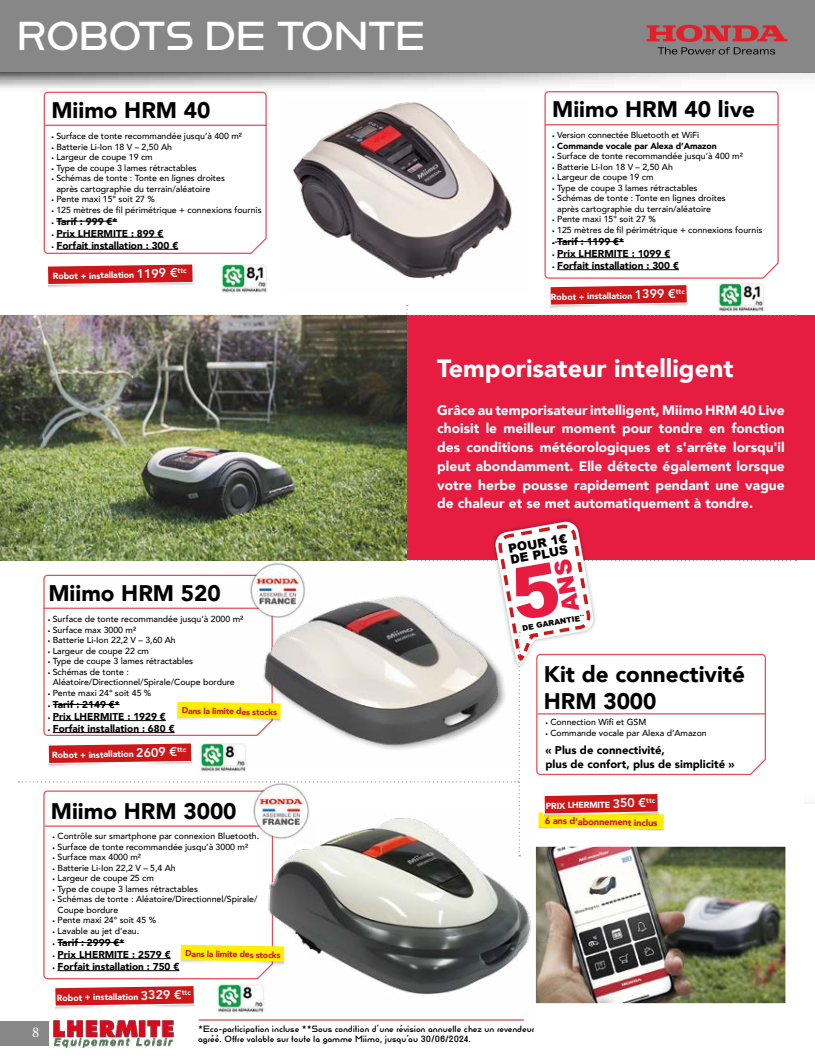
<style>
.page{position:relative;width:815px;height:1063px;background:#fff}
.page>*{position:absolute;margin:0;border:0;box-sizing:border-box;transform-origin:0 0}
.t1{font:38.75px "Reross Quadratic";color:#fff}
.t2{font:900 25px "Avenir";color:#fff}
.t3{font:900 22.5px/27px "Avenir";color:#000}
.t4{font:15px "Minion Pro";color:#fff}
.t5{font:900 13.75px/18.8px "Avenir";color:#fff;text-align:justify}
.t6{font:900 12.25px/11.4px "Arial";color:#000}
.t7{font:900 11.25px/13.5px "Avenir";color:#000}
.t8{font:900 10px "Avenir";color:#000}
.t9{font:900 9.38px "Avenir";color:#cd1719}
.t10{font:500 8.75px/10.5px "Avenir";color:#000}
.t11{font:8.75px/10.5px "Reross Quadratic";color:#000}
.t12{font:900 8.75px "Avenir";color:#fff}
.t13{font:900 8.75px "Avenir";letter-spacing:-.01em;color:#000}
.t14{font:900 8.62px "Avenir";color:#cd1719}
.t15{font:900 7.62px "Arial";color:#000}
.s1{font-size:5px}
.s2{font-weight:500;font-size:5px}
.s3{font-weight:800;font-size:12.5px}
</style>
<div class="page">
<img style="left:0;top:73px;width:815px;height:15px">
<div style="left:0;top:1021px;width:49px;height:25px;background:#878787"></div>
<div style="left:0;top:0;width:815px;height:73px;background:#878787"></div>
<img style="left:54px;top:1020px;width:120px;height:27px">
<div style="left:407px;top:315px;width:408px;height:245px;background:#e61d40"></div>
<svg style="left:544px;top:91px;width:235px;height:171px"></svg>
<hr style="left:557px;top:257px;width:113px;height:1px;background:#000">
<hr style="left:557px;top:241px;width:67px;height:1px;background:#000">
<hr style="left:545px;top:124px;width:233px;height:1px;background:#e94c56">
<img style="left:293px;top:102px;width:221px;height:160px">
<svg style="left:647px;top:25px;width:140px;height:30px"></svg>
<hr style="left:199px;top:1020px;width:325px;height:1px;background:#cd1719">
<img style="left:0;top:315px;width:18px;height:245px">
<svg style="left:43px;top:91px;width:224px;height:163px"></svg>
<hr style="left:56px;top:237px;width:108px;height:1px;background:#000">
<hr style="left:57px;top:249px;width:121px;height:1px;background:#000">
<hr style="left:57px;top:221px;width:60px;height:1px;background:#000">
<hr style="left:44px;top:125px;width:223px;height:1px;background:#e94c56">
<svg style="left:43px;top:856px;width:222px;height:124px"></svg>
<hr style="left:58px;top:958px;width:113px;height:1px;background:#000">
<hr style="left:58px;top:970px;width:121px;height:1px;background:#000">
<hr style="left:58px;top:942px;width:66px;height:1px;background:#000">
<svg style="left:55px;top:986px;width:139px;height:18px;background:#d02729"></svg>
<img style="left:55px;top:1004px;width:140px;height:5px">
<img style="left:217px;top:985px;width:48px;height:29px">
<img style="left:536px;top:856px;width:249px;height:147px">
<div style="left:533px;top:844px;width:255px;height:162px;border:2px solid #fff"></div>
<img style="left:265px;top:856px;width:267px;height:165px">
<div style="left:181px;top:945px;width:103px;height:15px;background:#fe0"></div>
<img style="left:181px;top:960px;width:103px;height:7px">
<img style="left:18px;top:262px;width:778px;height:594px">
<h1 class="t1" style="left:17px;top:11px;width:410px">ROBOTS DE TONTE</h1>
<h3 class="t3" style="left:51px;top:96px;width:161px">Miimo HRM 40</h3>
<p class="t10" style="left:51px;top:130px;width:192px"><span class="s1">•</span> Surface de tonte recommandée jusqu’à 400 m²</p>
<p class="t10" style="left:51px;top:141px;width:122px"><span class="s1">•</span> Batterie Li-Ion 18 V – 2,50 Ah</p>
<p class="t10" style="left:51px;top:151px;width:103px"><span class="s1">•</span> Largeur de coupe 19 cm</p>
<p class="t10" style="left:51px;top:162px;width:147px"><span class="s1">•</span> Type de coupe 3 lames rétractables</p>
<p class="t10" style="left:56px;top:172px;width:170px;text-indent:-5px"><span class="s1">•</span> Schémas de tonte : Tonte en lignes droites après cartographie du terrain/aléatoire</p>
<p class="t10" style="left:51px;top:193px;width:105px"><span class="s1">•</span> Pente maxi 15° soit 27 %</p>
<p class="t10" style="left:51px;top:204px;width:212px"><span class="s1">•</span> 125 mètres de fil périmétrique + connexions fournis</p>
<p class="t8" style="left:51px;top:212px;width:67px"><span class="s1">•</span> Tarif : 999 €*</p>
<p class="t8" style="left:51px;top:224px;width:114px"><span class="s2">•</span> Prix LHERMITE : 899 €</p>
<p class="t8" style="left:51px;top:236px;width:128px"><span class="s1">•</span> Forfait installation : 300 €</p>
<p class="t12" style="left:53px;top:269px;width:136px;rotate:-1deg">Robot + installation <span class="s3">1199 €</span><sup>ttc</sup></p>
<h3 class="t3" style="left:552px;top:95px;width:204px">Miimo HRM 40 live</h3>
<p class="t10" style="left:552px;top:130px;width:148px"><span class="s1">•</span> Version connectée Bluetooth et WiFi</p>
<p class="t13" style="left:552px;top:138px;width:166px"><span class="s1">•</span> Commande vocale par Alexa d’Amazon</p>
<p class="t10" style="left:552px;top:151px;width:192px"><span class="s1">•</span> Surface de tonte recommandée jusqu’à 400 m²</p>
<p class="t10" style="left:552px;top:161px;width:122px"><span class="s1">•</span> Batterie Li-Ion 18 V – 2,50 Ah</p>
<p class="t10" style="left:552px;top:172px;width:103px"><span class="s1">•</span> Largeur de coupe 19 cm</p>
<p class="t10" style="left:552px;top:182px;width:147px"><span class="s1">•</span> Type de coupe 3 lames rétractables</p>
<p class="t10" style="left:557px;top:193px;width:170px;text-indent:-5px"><span class="s1">•</span> Schémas de tonte : Tonte en lignes droites après cartographie du terrain/aléatoire</p>
<p class="t10" style="left:552px;top:214px;width:105px"><span class="s1">•</span> Pente maxi 15° soit 27 %</p>
<p class="t10" style="left:552px;top:224px;width:212px"><span class="s1">•</span> 125 mètres de fil périmétrique + connexions fournis</p>
<p class="t8" style="left:552px;top:233px;width:73px"><span class="s1">•</span> Tarif : 1199 €*</p>
<p class="t8" style="left:552px;top:245px;width:120px"><span class="s2">•</span> Prix LHERMITE : 1099 €</p>
<p class="t8" style="left:552px;top:257px;width:128px"><span class="s2">•</span> Forfait installation : 300 €</p>
<p class="t12" style="left:551px;top:289px;width:136px;rotate:-1deg">Robot + installation <span class="s3">1399 €</span><sup>ttc</sup></p>
<h3 class="t3" style="left:48px;top:579px;width:174px">Miimo HRM 520</h3>
<p class="t10" style="left:48px;top:614px;width:197px"><span class="s1">•</span> Surface de tonte recommandée jusqu’à 2000 m²</p>
<p class="t10" style="left:48px;top:624px;width:90px"><span class="s1">•</span> Surface max 3000 m²</p>
<p class="t10" style="left:48px;top:635px;width:129px"><span class="s1">•</span> Batterie Li-Ion 22,2 V – 3,60 Ah</p>
<p class="t10" style="left:48px;top:645px;width:103px"><span class="s1">•</span> Largeur de coupe 22 cm</p>
<p class="t10" style="left:48px;top:656px;width:147px"><span class="s1">•</span> Type de coupe 3 lames rétractables</p>
<p class="t10" style="left:53px;top:666px;width:184px;text-indent:-5px"><span class="s1">•</span> Schémas de tonte :<br>Aléatoire/Directionnel/Spirale/Coupe bordure</p>
<p class="t10" style="left:48px;top:687px;width:105px"><span class="s1">•</span> Pente maxi 24° soit 45 %</p>
<p class="t8" style="left:48px;top:696px;width:73px"><span class="s1">•</span> Tarif : 2149 €*</p>
<p class="t8" style="left:48px;top:708px;width:120px"><span class="s2">•</span> Prix LHERMITE : 1929 €</p>
<p class="t8" style="left:48px;top:720px;width:128px"><span class="s2">•</span> Forfait installation : 680 €</p>
<p class="t14" style="left:182px;top:703px;width:97px;rotate:1deg">Dans la limite des stocks</p>
<p class="t12" style="left:52px;top:748px;width:136px;rotate:-1deg">Robot + installation <span class="s3">2609 €</span><sup>ttc</sup></p>
<h3 class="t3" style="left:51px;top:797px;width:187px">Miimo HRM 3000</h3>
<p class="t10" style="left:53px;top:831px;width:208px"><span class="s1">•</span> Contrôle sur smartphone par connexion Bluetooth.</p>
<p class="t10" style="left:53px;top:841px;width:197px"><span class="s1">•</span> Surface de tonte recommandée jusqu’à 3000 m²</p>
<p class="t10" style="left:53px;top:852px;width:90px"><span class="s1">•</span> Surface max 4000 m²</p>
<p class="t10" style="left:53px;top:862px;width:125px"><span class="s1">•</span> Batterie Li-Ion 22,2 V – 5,4 Ah</p>
<p class="t10" style="left:53px;top:873px;width:103px"><span class="s1">•</span> Largeur de coupe 25 cm</p>
<p class="t10" style="left:53px;top:883px;width:147px"><span class="s1">•</span> Type de coupe 3 lames rétractables</p>
<p class="t10" style="left:58px;top:894px;width:201px;text-indent:-5px"><span class="s1">•</span> Schémas de tonte : Aléatoire/Directionnel/Spirale/<br>Coupe bordure</p>
<p class="t10" style="left:53px;top:915px;width:105px"><span class="s1">•</span> Pente maxi 24° soit 45 %</p>
<p class="t10" style="left:53px;top:925px;width:88px"><span class="s1">•</span> Lavable au jet d’eau.</p>
<p class="t8" style="left:53px;top:934px;width:73px"><span class="s2">•</span> Tarif : 2999 €*</p>
<p class="t8" style="left:53px;top:946px;width:120px"><span class="s2">•</span> Prix LHERMITE : 2579 €</p>
<p class="t8" style="left:53px;top:958px;width:128px"><span class="s2">•</span> Forfait installation : 750 €</p>
<p class="t12" style="left:57px;top:990px;width:136px;rotate:-1deg">Robot + installation <span class="s3">3329 €</span><sup>ttc</sup></p>
<p class="t14" style="left:185px;top:946px;width:97px;rotate:1deg">Dans la limite des stocks</p>
<h2 class="t2" style="left:437px;top:347px;width:298px">Temporisateur intelligent</h2>
<p class="t5" style="left:437px;top:400px;width:349px">Grâce au temporisateur intelligent, Miimo HRM 40 Live choisit le meilleur moment pour tondre en fonction des conditions météorologiques et s'arrête lorsqu'il pleut abondamment. Elle détecte également lorsque votre herbe pousse rapidement pendant une vague de chaleur et se met automatiquement à tondre.</p>
<h3 class="t6" style="left:507px;top:543px;width:61px;rotate:-10deg">POUR 1€<br>DE PLUS</h3>
<p class="t15" style="left:522px;top:623px;width:60px;rotate:-10deg">DE GARANTIE</p>
<h3 class="t3" style="left:544px;top:660px;width:203px">Kit de connectivité<br>HRM 3000</h3>
<p class="t10" style="left:546px;top:717px;width:102px"><span class="s1">•</span> Connection Wifi et GSM</p>
<p class="t10" style="left:546px;top:727px;width:163px"><span class="s1">•</span> Commande vocale par Alexa d’Amazon</p>
<p class="t7" style="left:546px;top:743px;width:190px">« Plus de connectivité,<br>plus de confort, plus de simplicité »</p>
<p class="t12" style="left:546px;top:798px;width:111px;rotate:-1deg">PRIX LHERMITE <span class="s3">350 €</span><sup>ttc</sup></p>
<p class="t9" style="left:545px;top:813px;width:114px;rotate:1deg">6 ans d’abonnement inclus</p>
<h3 class="t4" style="left:32px;top:1021px;width:16px">86 4</h3>
<p class="t11" style="left:198px;top:1023px;width:338px">*Eco-participation incluse **Sous condition d’une révision annuelle chez un revendeur agréé. Offre valable sur toute la gamme Miimo, jusqu’au 30/06/2024.</p>
</div>
